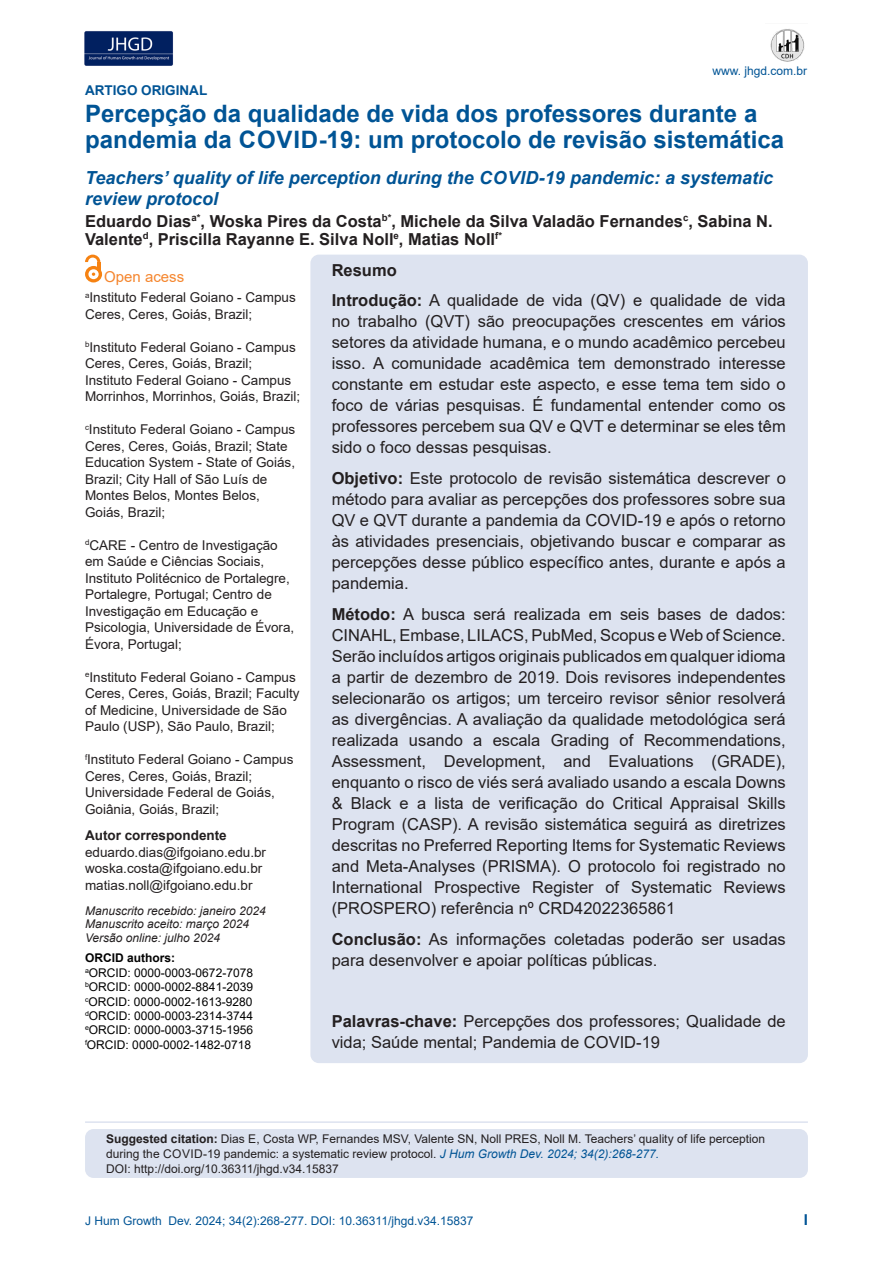
<style>
.page{position:relative;width:893px;height:1263px;background:#fff}
.page>*{position:absolute;margin:0;border:0;box-sizing:border-box;transform-origin:0 0}
.Título_4{font:700 24px/25.5px "Arial";color:#005495}
.Título_4-2{font:italic 700 18px/21px "Arial";color:#005495}
.t1{font:16.5px/21px "Arial";color:#231f20;text-align:justify}
.t2{font:700 16.5px/18px "Arial";color:#231f20}
.t3{font:15px "Arial";color:#f5862e}
.t4{font:700 15px "Arial";color:#005495}
.t5{font:13.5px/16.5px "Arial";color:#231f20}
.t6{font:700 13.5px "Arial";color:#231f20}
.t7{font:700 13.5px "Arial";color:#005495}
.t8{font:12px/15px "Arial";color:#231f20}
.t9{font:12px "Arial";color:#000}
.t10{font:italic 12px "Arial";color:#231f20}
.t11{font:12px "Arial";color:#005495}
.t12{font:700 12px "Arial";color:#000}
.s1{font-weight:700}
.s2{font-style:italic;color:#005495}
</style>
<div class="page">
<img style="left:84px;top:31px;width:89px;height:35px">
<img style="left:770px;top:29px;width:35px;height:33px">
<div style="left:310px;top:255px;width:498px;height:808px;background:#dde3f0;border-radius:9px"></div>
<div style="left:85px;top:1129px;width:723px;height:49px;background:#dde3f0;border-radius:9px"></div>
<svg style="left:85px;top:266px;width:17px;height:16px"></svg>
<div style="left:88px;top:269px;width:11px;height:10px;background:#fff;border-radius:50%"></div>
<svg style="left:85px;top:255px;width:15px;height:21px"></svg>
<hr style="left:85px;top:1121px;width:723px;height:2px;background:#dde3f0">
<p class="t7" style="left:85px;top:81px;width:124px">ARTIGO ORIGINAL</p>
<p class="t11" style="left:712px;top:62px;width:96px">www. jhgd.com.br</p>
<p class="Título_4" style="left:85px;top:101px;width:701px">Percepção da qualidade de vida dos professores durante a pandemia da COVID-19: um protocolo de revisão sistemática</p>
<p class="Título_4-2" style="left:85px;top:167px;width:689px">Teachers’ quality of life perception during the COVID-19 pandemic: a systematic review protocol</p>
<p class="t2" style="left:85px;top:212px;width:689px">Eduardo Dias<sup>a*</sup>, Woska Pires da Costa<sup>b*</sup>, Michele da Silva Valadão Fernandes<sup>c</sup>, Sabina N.<br>Valente<sup>d</sup>, Priscilla Rayanne E. Silva Noll<sup>e</sup>, Matias Noll<sup>f*</sup></p>
<p class="t3" style="left:104px;top:267px;width:82px">Open acess</p>
<p class="t5" style="left:85px;top:289px;width:212px"><sup>a</sup>Instituto Federal Goiano - Campus<br>Ceres, Ceres, Goiás, Brazil;</p>
<p class="t5" style="left:85px;top:339px;width:217px"><sup>b</sup>Instituto Federal Goiano - Campus Ceres, Ceres, Goiás, Brazil; Instituto Federal Goiano - Campus Morrinhos, Morrinhos, Goiás, Brazil;</p>
<p class="t5" style="left:85px;top:421px;width:212px"><sup>c</sup>Instituto Federal Goiano - Campus<br>Ceres, Ceres, Goiás, Brazil; State<br>Education System - State of Goiás,<br>Brazil; City Hall of São Luís de<br>Montes Belos, Montes Belos,<br>Goiás, Brazil;</p>
<p class="t5" style="left:85px;top:537px;width:211px"><sup>d</sup>CARE - Centro de Investigação em Saúde e Ciências Sociais,<br>Instituto Politécnico de Portalegre,<br>Portalegre, Portugal; Centro de<br>Investigação em Educação e<br>Psicologia, Universidade de Évora,<br>Évora, Portugal;</p>
<p class="t5" style="left:85px;top:669px;width:216px"><sup>e</sup>Instituto Federal Goiano - Campus Ceres, Ceres, Goiás, Brazil; Faculty of Medicine, Universidade de São Paulo (USP), São Paulo, Brazil;</p>
<p class="t5" style="left:85px;top:751px;width:210px"><sup>f</sup>Instituto Federal Goiano - Campus<br>Ceres, Ceres, Goiás, Brazil;<br>Universidade Federal de Goiás,<br>Goiânia, Goiás, Brazil;</p>
<p class="t6" style="left:85px;top:826px;width:143px">Autor correspondente</p>
<p class="t5" style="left:85px;top:843px;width:183px">eduardo.dias@ifgoiano.edu.br woska.costa@ifgoiano.edu.br matias.noll@ifgoiano.edu.br</p>
<p class="t10" style="left:85px;top:903px;width:182px">Manuscrito recebido: janeiro 2024</p>
<p class="t10" style="left:85px;top:916px;width:166px">Manuscrito aceito: março 2024</p>
<p class="t10" style="left:85px;top:930px;width:136px">Versão online: julho 2024</p>
<p class="t12" style="left:85px;top:950px;width:91px">ORCID authors:</p>
<p class="t9" style="left:85px;top:964px;width:169px"><sup>a</sup>ORCID: 0000-0003-0672-7078</p>
<p class="t9" style="left:85px;top:979px;width:169px"><sup>b</sup>ORCID: 0000-0002-8841-2039</p>
<p class="t9" style="left:85px;top:993px;width:169px"><sup>c</sup>ORCID: 0000-0002-1613-9280</p>
<p class="t9" style="left:85px;top:1007px;width:169px"><sup>d</sup>ORCID: 0000-0003-2314-3744</p>
<p class="t9" style="left:85px;top:1022px;width:169px"><sup>e</sup>ORCID: 0000-0003-3715-1956</p>
<p class="t9" style="left:85px;top:1036px;width:168px"><sup>f</sup>ORCID: 0000-0002-1482-0718</p>
<p class="t2" style="left:332px;top:261px;width:67px">Resumo</p>
<p class="t1" style="left:332px;top:290px;width:456px"><span class="s1">Introdução:</span> A qualidade de vida (QV) e qualidade de vida no trabalho (QVT) são preocupações crescentes em vários setores da atividade humana, e o mundo acadêmico percebeu isso. A comunidade acadêmica tem demonstrado interesse constante em estudar este aspecto, e esse tema tem sido o foco de várias pesquisas. É fundamental entender como os professores percebem sua QV e QVT e determinar se eles têm sido o foco dessas pesquisas.</p>
<p class="t1" style="left:332px;top:468px;width:456px"><span class="s1">Objetivo:</span> Este protocolo de revisão sistemática descrever o método para avaliar as percepções dos professores sobre sua QV e QVT durante a pandemia da COVID-19 e após o retorno às atividades presenciais, objetivando buscar e comparar as percepções desse público específico antes, durante e após a pandemia.</p>
<p class="t1" style="left:332px;top:603px;width:456px"><span class="s1">Método:</span> A busca será realizada em seis bases de dados:<br>CINAHL, Embase, LILACS, PubMed, Scopus e Web of Science.<br>Serão incluídos artigos originais publicados em qualquer idioma a partir de dezembro de 2019. Dois revisores independentes selecionarão os artigos; um terceiro revisor sênior resolverá as divergências. A avaliação da qualidade metodológica será realizada usando a escala Grading of Recommendations, Assessment, Development, and Evaluations (GRADE), enquanto o risco de viés será avaliado usando a escala Downs &amp; Black e a lista de verificação do Critical Appraisal Skills Program (CASP). A revisão sistemática seguirá as diretrizes descritas no Preferred Reporting Items for Systematic Reviews and Meta-Analyses (PRISMA). O protocolo foi registrado no International Prospective Register of Systematic Reviews (PROSPERO) referência nº CRD42022365861</p>
<p class="t1" style="left:332px;top:928px;width:456px"><span class="s1">Conclusão:</span> As informações coletadas poderão ser usadas para desenvolver e apoiar políticas públicas.</p>
<p class="t1" style="left:332px;top:1010px;width:456px"><span class="s1">Palavras-chave:</span> Percepções dos professores; Qualidade de vida; Saúde mental; Pandemia de COVID-19</p>
<p class="t8" style="left:106px;top:1131px;width:660px"><span class="s1">Suggested citation:</span> Dias E, Costa WP, Fernandes MSV, Valente SN, Noll PRES, Noll M. Teachers’ quality of life perception during the COVID-19 pandemic: a systematic review protocol. <span class="s2">J Hum Growth Dev. 2024; 34(2):268-277.</span></p>
<p class="t8" style="left:106px;top:1161px;width:234px">DOI: http://doi.org/10.36311/jhgd.v34.15837</p>
<p class="t11" style="left:85px;top:1212px;width:390px">J Hum Growth Dev. 2024; 34(2):268-277. DOI: 10.36311/jhgd.v34.15837</p>
<p class="t4" style="left:804px;top:1209px;width:6px">I</p>
</div>
